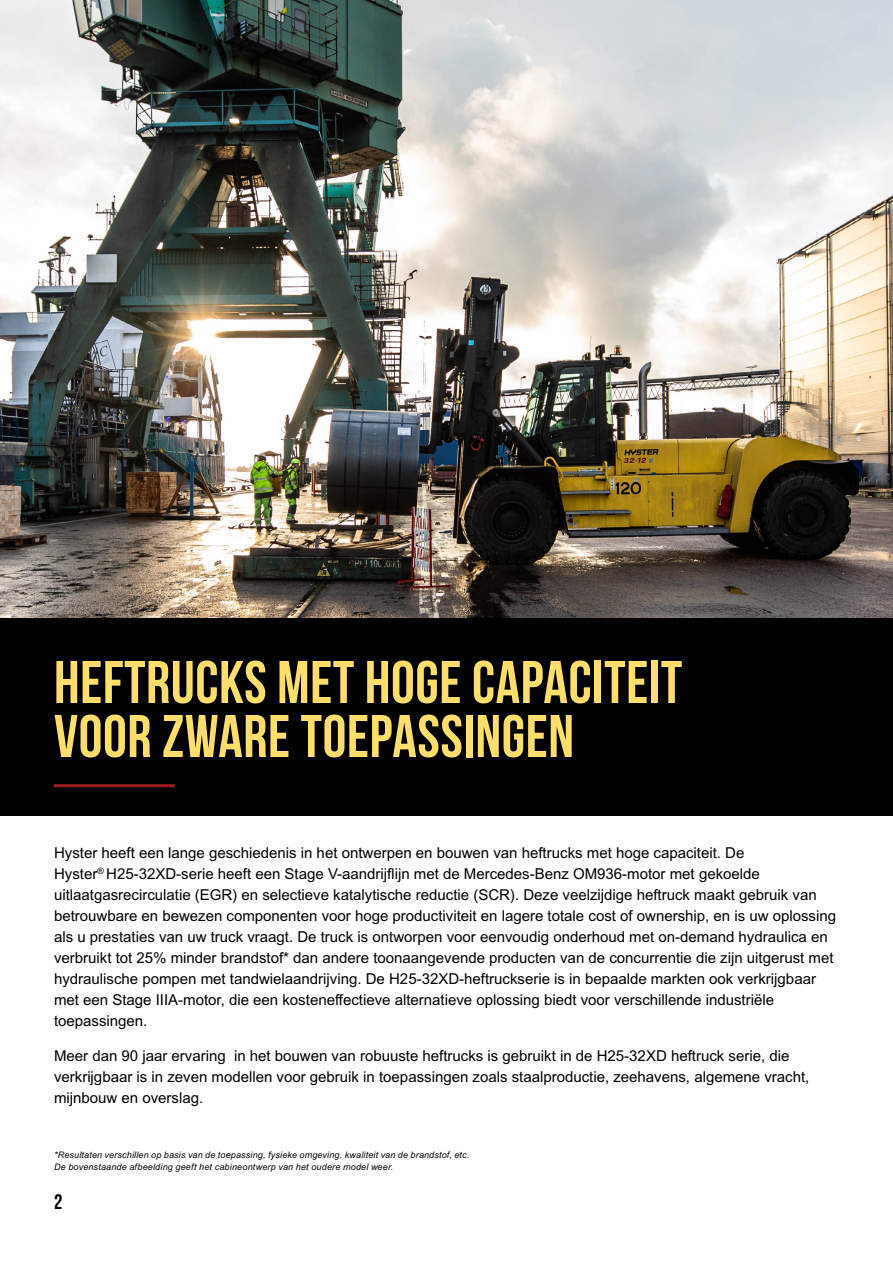
<style>
.page{position:relative;width:893px;height:1263px;background:#fff}
.page>*{position:absolute;margin:0;border:0;box-sizing:border-box;transform-origin:0 0}
.t1{font:700 60px/54px "Bebas Neue";letter-spacing:.01em;color:#ffde6c}
.t2{font:700 21px "Bebas Neue";color:#000}
.t3{font:15px/21px "Arial MT Std";color:#000}
.t4{font:italic 9px/12px "Arial MT Std";letter-spacing:.02em;color:#000}
</style>
<div class="page">
<img style="left:0;top:0;width:893px;height:618px">
<div style="left:0;top:618px;width:893px;height:198px;background:#000"></div>
<hr style="left:54px;top:784px;width:121px;height:3px;background:#9e1d20">
<h1 class="t1" style="left:54px;top:654px;width:630px">HEFTRUCKS MET HOGE CAPACITEIT<br>VOOR ZWARE TOEPASSINGEN</h1>
<p class="t3" style="left:54px;top:842px;width:784px">Hyster heeft een lange geschiedenis in het ontwerpen en bouwen van heftrucks met hoge capaciteit. De<br>Hyster<sup>®</sup> H25-32XD-serie heeft een Stage V-aandrijflijn met de Mercedes-Benz OM936-motor met gekoelde uitlaatgasrecirculatie (EGR) en selectieve katalytische reductie (SCR). Deze veelzijdige heftruck maakt gebruik van betrouwbare en bewezen componenten voor hoge productiviteit en lagere totale cost of ownership, en is uw oplossing als u prestaties van uw truck vraagt. De truck is ontworpen voor eenvoudig onderhoud met on-demand hydraulica en verbruikt tot 25% minder brandstof* dan andere toonaangevende producten van de concurrentie die zijn uitgerust met hydraulische pompen met tandwielaandrijving. De H25-32XD-heftruckserie is in bepaalde markten ook verkrijgbaar met een Stage IIIA-motor, die een kosteneffectieve alternatieve oplossing biedt voor verschillende industriële toepassingen.</p>
<p class="t3" style="left:54px;top:1045px;width:757px">Meer dan 90 jaar ervaring in het bouwen van robuuste heftrucks is gebruikt in de H25-32XD heftruck serie, die verkrijgbaar is in zeven modellen voor gebruik in toepassingen zoals staalproductie, zeehavens, algemene vracht, mijnbouw en overslag.</p>
<p class="t4" style="left:54px;top:1149px;width:417px">*Resultaten verschillen op basis van de toepassing, fysieke omgeving, kwaliteit van de brandstof, etc.<br>De bovenstaande afbeelding geeft het cabineontwerp van het oudere model weer.</p>
<h2 class="t2" style="left:54px;top:1190px;width:10px">2</h2>
</div>
